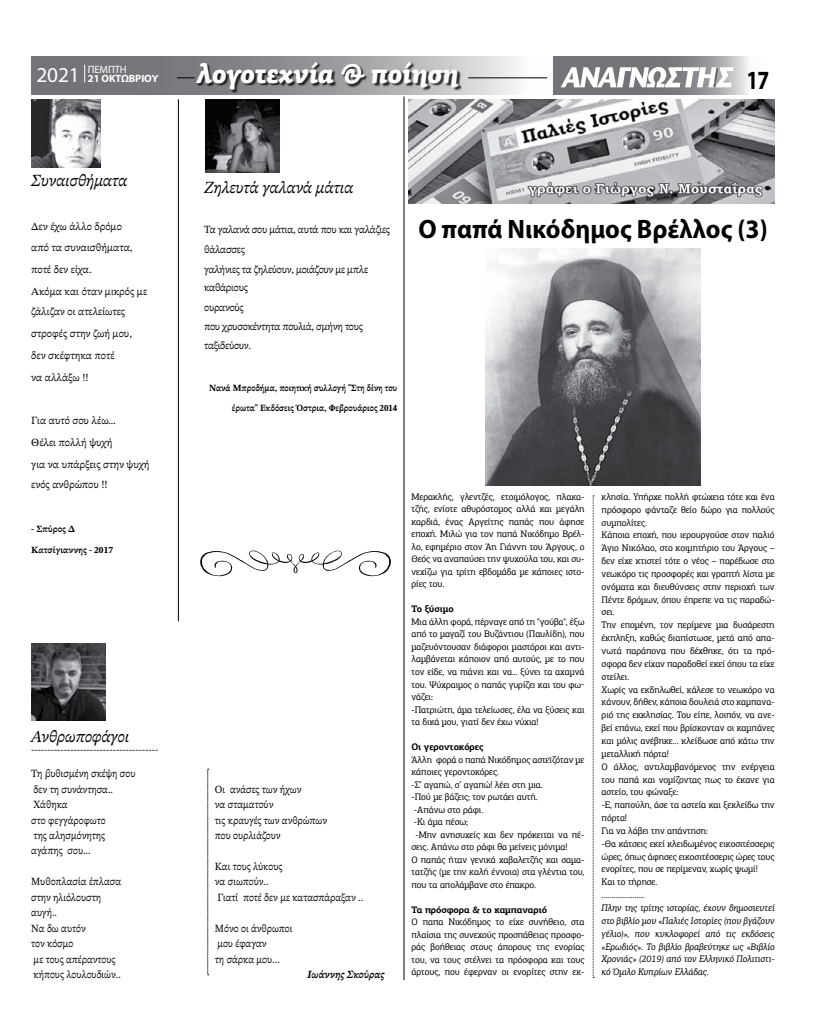
<style>
.page{position:relative;width:823px;height:1035px;background:#fff}
.page>*{position:absolute;margin:0;border:0;box-sizing:border-box;transform-origin:0 0}
.t1{font:700 26.7px "Myriad Pro";color:#000;scale:.96 1}
.t2{font:italic 900 26.7px "PF Agora Slab Pro";letter-spacing:-.02em;color:#fff;scale:.92 1}
.t3{font:700 26.3px "Myriad Pro";color:#000;scale:.81 1}
.t4{font:italic 17px "STIX Two Text";color:#000;scale:.94 1}
.t5{font:11px/15.4px "STIX Two Text";color:#000;scale:.94 1}
.t6{font:11px/21.8px "STIX Two Text";color:#000}
.t7{font:11px/19.8px "STIX Two Text";letter-spacing:-.02em;color:#000}
.t8{font:italic 700 11px "STIX Two Text";color:#000;scale:.94 1}
.t9{font:700 10.6px/9.4px "Myriad Pro";letter-spacing:-.01em;color:#fff}
.t10{font:9.5px/12.8px "PF Agora Slab Pro";letter-spacing:-.01em;color:#000;text-align:justify}
.t11{font:italic 9.5px/12.9px "PF Agora Slab Pro";letter-spacing:-.01em;color:#000;text-align:justify}
.t12{font:700 9.5px/20.4px "STIX Two Text";color:#000;text-align:right;scale:.94 1}
.t13{font:700 9.5px "PF Agora Slab Pro";letter-spacing:-.01em;color:#000}
.t14{font:700 9.5px "STIX Two Text";color:#000}
.s1{font-weight:400}
.s2{font-weight:400;font-size:21.3px}
</style>
<div class="page">
<svg style="left:556px;top:57px;width:192px;height:38px;background:#8f8e92"></svg>
<svg style="left:31px;top:57px;width:525px;height:38px;background:#9e9da0"></svg>
<svg style="left:560px;top:67px;width:173px;height:20px"></svg>
<svg style="left:84px;top:65px;width:1px;height:17px"></svg>
<hr style="left:468px;top:78px;width:79px;height:1px;background:#000">
<svg style="left:177px;top:78px;width:17px;height:1px"></svg>
<img style="left:408px;top:99px;width:366px;height:104px">
<div style="left:197px;top:62px;width:264px;height:31px;background:#000;opacity:.75"></div>
<hr style="left:178px;top:99px;width:1px;height:522px;background:#000">
<hr style="left:403px;top:96px;width:1px;height:884px;background:#000">
<img style="left:31px;top:99px;width:69px;height:68px">
<img style="left:205px;top:99px;width:74px;height:73px">
<svg style="left:207px;top:769px;width:2px;height:206px"></svg>
<svg style="left:592px;top:495px;width:1px;height:483px"></svg>
<img style="left:31px;top:643px;width:74px;height:77px">
<svg style="left:200px;top:550px;width:190px;height:26px"></svg>
<img style="left:485px;top:248px;width:215px;height:237px">
<p class="t9" style="left:37px;top:64px;width:123px;text-indent:51px"><span class="s1">ΠΕΜΠΤΗ<br></span><span class="s2">2021</span> 21 ΟΚΤΩΒΡΙΟΥ</p>
<h1 class="t2" style="left:196px;top:56px;width:286px">λογοτεχνία &amp; ποίηση</h1>
<h2 class="t3" style="left:746px;top:63px;width:29px">17</h2>
<h3 class="t4" style="left:31px;top:168px;width:104px">Συναισθήματα</h3>
<p class="t6" style="left:31px;top:215px;width:117px">Δεν έχω άλλο δρόμο<br>από τα συναισθήματα, ποτέ δεν είχα.<br>Ακόμα και όταν μικρός με</p>
<p class="t6" style="left:31px;top:301px;width:102px">ζάλιζαν οι ατελείωτες στροφές στην ζωή μου, δεν σκέφτηκα ποτέ<br>να αλλάξω !!</p>
<p class="t6" style="left:31px;top:410px;width:120px">Για αυτό σου λέω…<br>Θέλει πολλή ψυχή<br>για να υπάρξεις στην ψυχή</p>
<p class="t6" style="left:31px;top:474px;width:78px">ενός ανθρώπου !!</p>
<p class="t14" style="left:31px;top:521px;width:46px">- Σπύρος Δ</p>
<p class="t14" style="left:31px;top:543px;width:83px">Κατσίγιαννης - 2017</p>
<h3 class="t4" style="left:31px;top:724px;width:106px">Ανθρωποφάγοι</h3>
<p class="t5" style="left:31px;top:737px;width:137px;line-height:23.9px">---------------------------------------<br>Τη βυθισμένη σκέψη σου</p>
<p class="t5" style="left:31px;top:781px;width:89px">δεν τη συνάντησα..<br>Χάθηκα<br>στο φεγγάροφωτο της αλησμόνητης αγάπης σου...</p>
<p class="t5" style="left:31px;top:874px;width:97px">Μυθοπλασία έπλασα στην ηλιόλουστη αυγή..<br>Να δω αυτόν<br>τον κόσμο<br>με τους απέραντους κήπους λουλουδιών..</p>
<h3 class="t4" style="left:204px;top:175px;width:160px">Ζηλευτά γαλανά μάτια</h3>
<p class="t7" style="left:204px;top:219px;width:187px">Τα γαλανά σου μάτια, αυτά που και γαλάζιες θάλασσες<br>γαλήνιες τα ζηλεύουν, μοιάζουν με μπλε</p>
<p class="t7" style="left:204px;top:277px;width:160px">καθάριους<br>ουρανούς<br>που χρυσοκέντητα πουλιά, σμήνη τους</p>
<p class="t7" style="left:204px;top:335px;width:48px">ταξιδεύουν.</p>
<p class="t12" style="left:209px;top:378px;width:202px">Νανά Μπροδήμα, ποιητική συλλογή "Στη δίνη του έρωτα" Εκδόσεις Όστρια, Φεβρουάριος 2014</p>
<h1 class="t1" style="left:418px;top:212px;width:365px">Ο παπά Νικόδημος Βρέλλος (3)</h1>
<p class="t5" style="left:215px;top:781px;width:121px">Οι ανάσες των ήχων<br>να σταματούν<br>τις κραυγές των ανθρώπων που ουρλιάζουν</p>
<p class="t5" style="left:215px;top:858px;width:159px">Και τους λύκους<br>να σιωπούν..<br>Γιατί ποτέ δεν με κατασπάραξαν ..</p>
<p class="t5" style="left:215px;top:920px;width:84px">Μόνο οι άνθρωποι μου έφαγαν<br>τη σάρκα μου...</p>
<p class="t8" style="left:307px;top:966px;width:83px">Ιωάννης Σκούρας</p>
<p class="t10" style="left:411px;top:490px;width:174px;line-height:12.5px">Μερακλής, γλεντζές, ετοιμόλογος, πλακα&shy;τζής, ενίοτε αθυρόστομος αλλά και μεγάλη καρδιά, ένας Αργείτης παπάς που άφησε εποχή. Μιλώ για τον παπά Νικόδημο Βρέλ&shy;λο, εφημέριο στον Άη Γιάννη του Άργους, ο Θεός να αναπαύσει την ψυχούλα του, και συ&shy;νεχίζω για τρίτη εβδομάδα με κάποιες ιστο&shy;ρίες του.</p>
<p class="t13" style="left:411px;top:603px;width:44px">Το ξύσιμο</p>
<p class="t10" style="left:411px;top:615px;width:174px;line-height:12.5px;text-align:left">Μια άλλη φορά, πέρναγε από τη "γούβα", έξω από το μαγαζί του Βυζάντιου (Παυλίδη), που μαζευόντουσαν διάφοροι μαστόροι και αντι&shy;λαμβάνεται κάποιον από αυτούς, με το που τον είδε, να πιάνει και να... ξύνει τα αχαμνά του. Ψύχραιμος ο παπάς γυρίζει και του φω&shy;νάζει:<br>-Πατριώτη, άμα τελείωσες, έλα να ξύσεις και τα δικά μου, γιατί δεν έχω νύχια!</p>
<p class="t13" style="left:411px;top:741px;width:73px">Οι γεροντοκόρες</p>
<p class="t10" style="left:411px;top:753px;width:174px">Άλλη φορά ο παπά Νικόδημος αστεϊζόταν με</p>
<p class="t10" style="left:411px;top:765px;width:89px">κάποιες γεροντοκόρες.</p>
<p class="t10" style="left:411px;top:778px;width:133px">-Σ’ αγαπώ, σ’ αγαπώ! λέει στη μια.</p>
<p class="t10" style="left:411px;top:790px;width:128px">-Πού με βάζεις; τον ρωτάει αυτή.</p>
<p class="t10" style="left:413px;top:803px;width:71px">-Απάνω στο ράφι.</p>
<p class="t10" style="left:413px;top:815px;width:56px">-Κι άμα πέσω;</p>
<p class="t10" style="left:415px;top:828px;width:171px">-Μην ανησυχείς και δεν πρόκειται να πέ-</p>
<p class="t10" style="left:411px;top:840px;width:157px">σεις. Απάνω στο ράφι θα μείνεις μόνιμα!</p>
<p class="t10" style="left:411px;top:853px;width:174px">Ο παπάς ήταν γενικά χαβαλετζής και σαμα-</p>
<p class="t10" style="left:411px;top:865px;width:174px">τατζής (με την καλή έννοια) στα γλέντια του,</p>
<p class="t10" style="left:411px;top:878px;width:126px">που τα απολάμβανε στο έπακρο.</p>
<p class="t13" style="left:411px;top:903px;width:137px">Τα πρόσφορα &amp; το καμπαναριό</p>
<p class="t10" style="left:411px;top:915px;width:174px;line-height:12.5px">Ο παπα Νικόδημος το είχε συνήθειο, στα πλαίσια της συνεχούς προσπάθειας προσφο&shy;ράς βοήθειας στους άπορους της ενορίας του, να τους στέλνει τα πρόσφορα και τους άρτους, που έφερναν οι ενορίτες στην εκ-</p>
<p class="t10" style="left:601px;top:490px;width:174px;text-align:left">κλησία. Υπήρχε πολλή φτώχεια τότε και ένα πρόσφορο φάνταζε θείο δώρο για πολλούς συμπολίτες.<br>Κάποια εποχή, που ιερουργούσε στον παλιό Άγιο Νικόλαο, στο κοιμητήριο του Άργους – δεν είχε κτιστεί τότε ο νέος – παρέδωσε στο νεωκόρο τις προσφορές και γραπτή λίστα με ονόματα και διευθύνσεις στην περιοχή των Πέντε δρόμων, όπου έπρεπε να τις παραδώ&shy;σει.<br>Την επομένη, τον περίμενε μια δυσάρεστη έκπληξη, καθώς διαπίστωσε, μετά από απα&shy;νωτά παράπονα που δέχθηκε, ότι τα πρό&shy;σφορα δεν είχαν παραδοθεί εκεί όπου τα είχε στείλει.<br>Χωρίς να εκδηλωθεί, κάλεσε το νεωκόρο να κάνουν, δήθεν, κάποια δουλειά στο καμπανα&shy;ριό της εκκλησίας. Του είπε, λοιπόν, να ανε&shy;βεί επάνω, εκεί που βρίσκονταν οι καμπάνες και μόλις ανέβηκε… κλείδωσε από κάτω την μεταλλική πόρτα!<br>Ο άλλος, αντιλαμβανόμενος την ενέργεια του παπά και νομίζοντας πως το έκανε για αστείο, του φώναξε:<br>-Ε, παπούλη, άσε τα αστεία και ξεκλείδω την πόρτα!<br>Για να λάβει την απάντηση:<br>-Θα κάτσεις εκεί κλειδωμένος εικοσιτέσσερις ώρες, όπως άφησες εικοσιτέσσερις ώρες τους ενορίτες, που σε περίμεναν, χωρίς ψωμί!<br>Και το τήρησε.<br>………………….</p>
<p class="t11" style="left:601px;top:901px;width:174px">Πλην της τρίτης ιστορίας, έχουν δημοσιευτεί στο βιβλίο μου «Παλιές Ιστορίες (που βγάζουν γέλιο)», που κυκλοφορεί από τις εκδόσεις «Ερωδιός». Το βιβλίο βραβεύτηκε ως «Βιβλίο Χρονιάς» (2019) από τον Ελληνικό Πολιτιστι&shy;κό Όμιλο Κυπρίων Ελλάδας.</p>
</div>
